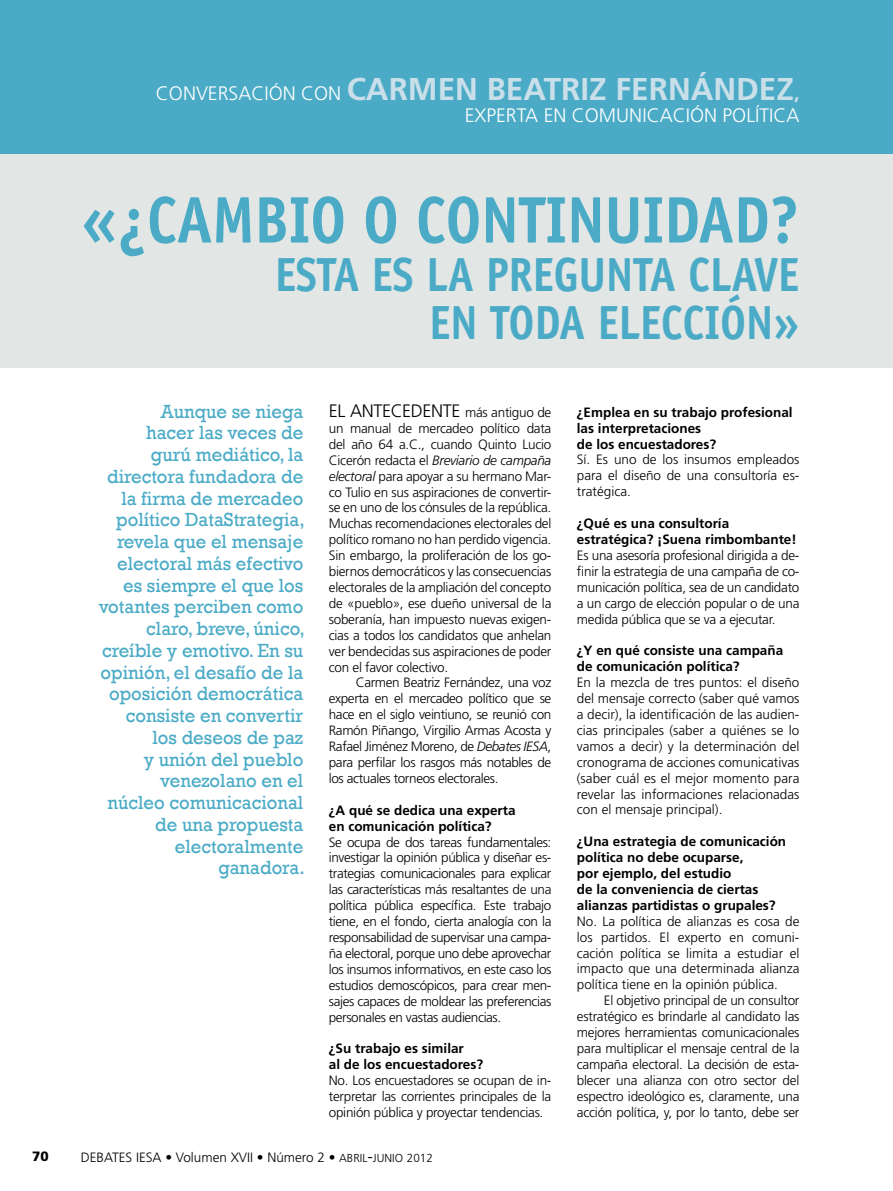
<style>
.page{position:relative;width:893px;height:1191px;background:#fff}
.page>*{position:absolute;margin:0;border:0;box-sizing:border-box;transform-origin:0 0}
.t1{font:700 66px "Officina Sans";letter-spacing:-.01em;color:#4babc6;scale:.92 1}
.t2{font:700 48px/48px "Officina Sans";letter-spacing:-.01em;color:#4babc6;text-align:right;scale:.92 1}
.t3{font:700 31.5px "Frutiger";color:#c9dfe9}
.t4{font:19.5px/21.8px "Rockwell";color:#4babc6;text-align:right;scale:.95 1}
.t5{font:300 19.5px "Frutiger";color:#fff}
.t6{font:300 18px "Frutiger";color:#000}
.t7{font:300 13.5px/15.9px "Frutiger";letter-spacing:-.02em;color:#000;text-align:justify}
.t8{font:700 13.5px/15.9px "Frutiger";color:#000}
.t9{font:300 13.5px "Frutiger";color:#000}
.t10{font:900 13.5px "Frutiger";color:#000}
.s1{font-weight:700;font-size:31.5px;color:#c9dfe9}
.s2{font-size:19.5px}
.s3{font-style:italic}
.s4{font-size:11.55px}
.s5{font-size:16.5px}
.s6{font-size:11.7px}
</style>
<div class="page">
<div style="left:0;top:0;width:893px;height:367px;background:#e2e7e6"></div>
<div style="left:0;top:0;width:893px;height:154px;background:#4babc6"></div>
<h3 class="t5" style="left:156px;top:82px;width:25px">Conversaci</h3>
<h3 class="t5" style="left:269px;top:82px;width:121px">ón con <span class="s1">Carme</span></h3>
<h3 class="t3" style="left:455px;top:70px;width:346px">n Beatriz Fernández<span class="s2">,</span></h3>
<h3 class="t5" style="left:465px;top:104px;width:12px">experta</h3>
<h3 class="t5" style="left:544px;top:104px;width:41px">en comunicaci</h3>
<h3 class="t5" style="left:690px;top:104px;width:81px">ón política</h3>
<h1 class="t1" style="left:82px;top:179px;width:782px">«¿CAMBIO O CONTINUIDAD?</h1>
<h2 class="t2" style="left:275px;top:250px;width:571px">ESTA ES LA PREGUNTA CLAVE<br>EN TODA ELECCIÓN»</h2>
<p class="t4" style="left:99px;top:400px;width:218px">Aunque se niega<br>hacer las veces de<br>gurú mediático, la directora fundadora de la firma de mercadeo político DataStrategia, revela que el mensaje electoral más efectivo es siempre el que los votantes perciben como claro, breve, único, creíble y emotivo. En su opinión, el desafío de la oposición democrática consiste en convertir los deseos de paz<br>y unión del pueblo venezolano en el<br>núcleo comunicacional de una propuesta electoralmente ganadora.</p>
<h3 class="t6" style="left:329px;top:400px;width:33px">El antecedente</h3>
<p class="t7" style="left:329px;top:404px;width:224px;text-indent:136px">más antiguo de un manual de mercadeo político data del año 64 a.C., cuando Quinto Lucio Cicerón redacta el <span class="s3">Breviario de campaña electoral</span> para apoyar a su hermano Mar&shy;co Tulio en sus aspiraciones de convertir&shy;se en uno de los cónsules de la república.<br>Muchas recomendaciones electorales del político romano no han perdido vigencia.<br>Sin embargo, la proliferación de los go&shy;biernos democráticos y las consecuencias electorales de la ampliación del concepto de «pueblo», ese dueño universal de la soberanía, han impuesto nuevas exigen&shy;cias a todos los candidatos que anhelan ver bendecidas sus aspiraciones de poder con el favor colectivo.</p>
<p class="t7" style="left:329px;top:675px;width:224px;text-indent:27px">Carmen Beatriz Fernández, una voz experta en el mercadeo político que se hace en el siglo veintiuno, se reunió con Ramón Piñango, Virgilio Armas Acosta y Rafael Jiménez Moreno, de <span class="s3">Debates IESA</span>, para perfilar los rasgos más notables de los actuales torneos electorales.</p>
<p class="t8" style="left:329px;top:802px;width:188px">¿A qué se dedica una experta en comunicación política?</p>
<p class="t7" style="left:329px;top:834px;width:224px">Se ocupa de dos tareas fundamentales: investigar la opinión pública y diseñar es&shy;trategias comunicacionales para explicar las características más resaltantes de una política pública específica. Este trabajo tiene, en el fondo, cierta analogía con la responsabilidad de supervisar una campa&shy;ña electoral, porque uno debe aprovechar los insumos informativos, en este caso los estudios demoscópicos, para crear men&shy;sajes capaces de moldear las preferencias personales en vastas audiencias.</p>
<p class="t8" style="left:329px;top:1040px;width:156px">¿Su trabajo es similar<br>al de los encuestadores?</p>
<p class="t7" style="left:329px;top:1072px;width:224px">No. Los encuestadores se ocupan de in&shy;terpretar las corrientes principales de la opinión pública y proyectar tendencias.</p>
<p class="t8" style="left:577px;top:404px;width:217px">¿Emplea en su trabajo profesional las interpretaciones<br>de los encuestadores?</p>
<p class="t7" style="left:577px;top:452px;width:224px">Sí. Es uno de los insumos empleados para el diseño de una consultoría es&shy;tratégica.</p>
<p class="t8" style="left:577px;top:515px;width:221px">¿Qué es una consultoría estratégica? ¡Suena rimbombante!</p>
<p class="t7" style="left:577px;top:547px;width:224px">Es una asesoría profesional dirigida a de&shy;finir la estrategia de una campaña de co&shy;municación política, sea de un candidato a un cargo de elección popular o de una medida pública que se va a ejecutar.</p>
<p class="t8" style="left:577px;top:642px;width:208px">¿Y en qué consiste una campaña de comunicación política?</p>
<p class="t7" style="left:577px;top:674px;width:224px">En la mezcla de tres puntos: el diseño del mensaje correcto (saber qué vamos a decir), la identificación de las audien&shy;cias principales (saber a quiénes se lo vamos a decir) y la determinación del cronograma de acciones comunicativas (saber cuál es el mejor momento para revelar las informaciones relacionadas con el mensaje principal).</p>
<p class="t8" style="left:577px;top:833px;width:211px">¿Una estrategia de comunicación política no debe ocuparse,<br>por ejemplo, del estudio<br>de la conveniencia de ciertas alianzas partidistas o grupales?</p>
<p class="t7" style="left:577px;top:913px;width:224px">No. La política de alianzas es cosa de los partidos. El experto en comuni&shy;cación política se limita a estudiar el impacto que una determinada alianza política tiene en la opinión pública.</p>
<p class="t7" style="left:577px;top:992px;width:224px;text-indent:27px">El objetivo principal de un consultor estratégico es brindarle al candidato las mejores herramientas comunicacionales para multiplicar el mensaje central de la campaña electoral. La decisión de esta&shy;blecer una alianza con otro sector del espectro ideológico es, claramente, una acción política, y, por lo tanto, debe ser</p>
<p class="t10" style="left:32px;top:1148px;width:18px">70</p>
<p class="t9" style="left:81px;top:1150px;width:354px">DEBATES IESA • Volumen XVII • Número 2 • <span class="s4">ABRIL</span><span class="s5">-</span><span class="s4">JUNIO</span> <span class="s6">2012</span></p>
</div>
